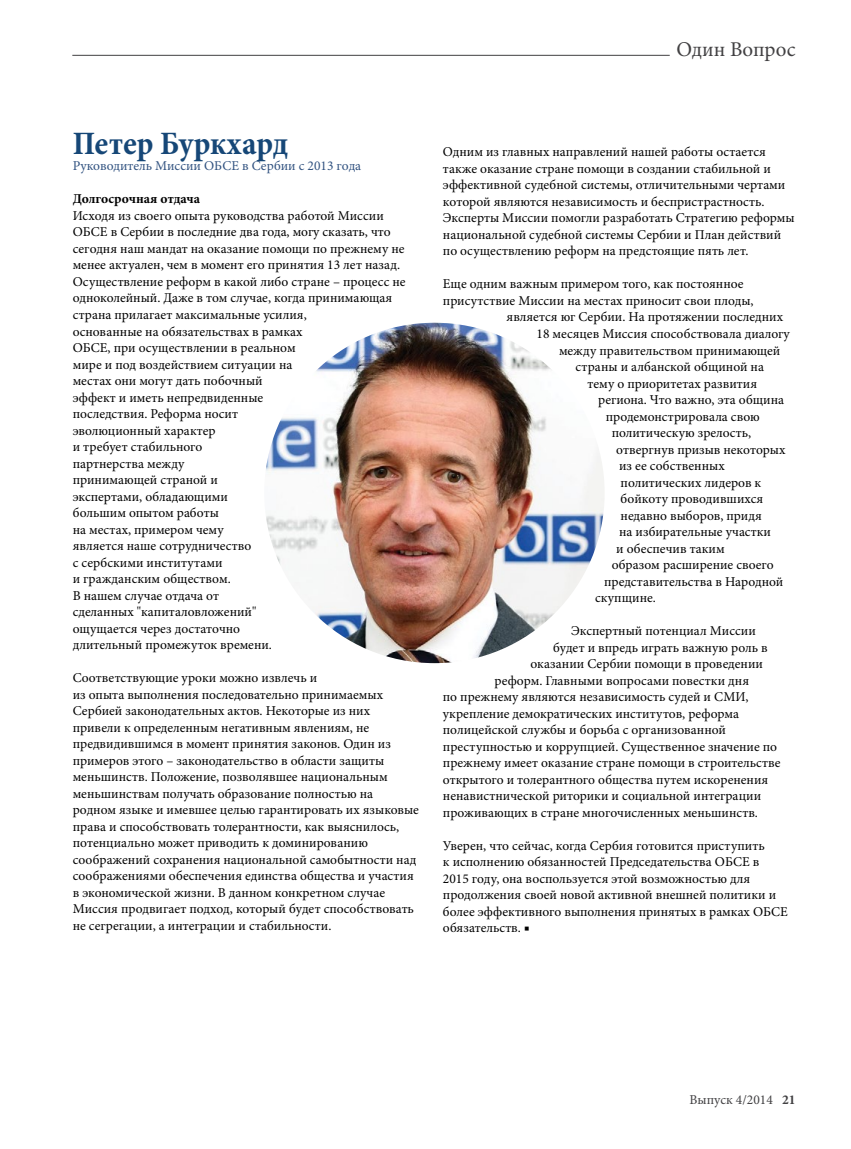
<style>
.page{position:relative;width:851px;height:1149px;background:#fff}
.page>*{position:absolute;margin:0;border:0;box-sizing:border-box;transform-origin:0 0}
.t1{font:700 condensed 33px "Minion Pro";color:#164777}
.t2{font:21px "Minion Pro";color:#414042}
.t3{font:13.5px/16.5px "Minion Pro";color:#000}
.t4{font:13.5px "Minion Pro";color:#315280}
.t5{font:700 13.5px "Minion Pro";color:#000}
.t6{font:13.5px "Minion Pro";color:#414042}
.s1{font-weight:700}
</style>
<div class="page">
<hr style="left:72px;top:55px;width:597px;height:1px;background:#414042">
<img style="left:264px;top:322px;width:340px;height:341px;border-radius:170px">
<h2 class="t2" style="left:676px;top:35px;width:120px">Один Вопрос</h2>
<h1 class="t1" style="left:73px;top:121px;width:217px">Петер Буркхард</h1>
<p class="t4" style="left:73px;top:157px;width:290px">Руководитель Миссии ОБСЕ в Сербии с 2013 года</p>
<p class="t5" style="left:73px;top:189px;width:129px">Долгосрочная отдача</p>
<p class="t3" style="left:73px;top:207px;width:334px">Исходя из своего опыта руководства работой Миссии ОБСЕ в Сербии в последние два года, могу сказать, что сегодня наш мандат на оказание помощи по прежнему не менее актуален, чем в момент его принятия 13 лет назад.<br>Осуществление реформ в какой либо стране – процесс не одноколейный. Даже в том случае, когда принимающая страна прилагает максимальные усилия,<br>основанные на обязательствах в рамках<br>ОБСЕ, при осуществлении в реальном<br>мире и под воздействием ситуации на<br>местах они могут дать побочный<br>эффект и иметь непредвиденные<br>последствия. Реформа носит<br>эволюционный характер<br>и требует стабильного<br>партнерства между<br>принимающей страной и<br>экспертами, обладающими<br>большим опытом работы<br>на местах, примером чему<br>является наше сотрудничество<br>с сербскими институтами<br>и гражданским обществом.<br>В нашем случае отдача от<br>сделанных "капиталовложений"<br>ощущается через достаточно<br>длительный промежуток времени.</p>
<p class="t3" style="left:73px;top:669px;width:348px">Соответствующие уроки можно извлечь и<br>из опыта выполнения последовательно принимаемых Сербией законодательных актов. Некоторые из них привели к определенным негативным явлениям, не предвидившимся в момент принятия законов. Один из примеров этого – законодательство в области защиты меньшинств. Положение, позволявшее национальным меньшинствам получать образование полностью на родном языке и имевшее целью гарантировать их языковые права и способствовать толерантности, как выяснилось, потенциально может приводить к доминированию соображений сохранения национальной самобытности над соображениями обеспечения единства общества и участия в экономической жизни. В данном конкретном случае Миссия продвигает подход, который будет способствовать не сегрегации, а интеграции и стабильности.</p>
<p class="t3" style="left:443px;top:144px;width:353px">Одним из главных направлений нашей работы остается также оказание стране помощи в создании стабильной и эффективной судебной системы, отличительными чертами которой являются независимость и беспристрастность.<br>Эксперты Миссии помогли разработать Стратегию реформы национальной судебной системы Сербии и План действий по осуществлению реформ на предстоящие пять лет.</p>
<p class="t3" style="left:443px;top:276px;width:302px">Еще одним важным примером того, как постоянное</p>
<p class="t3" style="left:443px;top:292px;width:312px">присутствие Миссии на местах приносит свои плоды,</p>
<p class="t3" style="left:506px;top:309px;width:278px">является юг Сербии. На протяжении последних</p>
<p class="t3" style="left:536px;top:325px;width:254px">18 месяцев Миссия способствовала диалогу</p>
<p class="t3" style="left:559px;top:342px;width:223px">между правительством принимающей</p>
<p class="t3" style="left:575px;top:358px;width:190px">страны и албанской общиной на</p>
<p class="t3" style="left:587px;top:375px;width:171px">тему о приоритетах развития</p>
<p class="t3" style="left:598px;top:391px;width:187px">региона. Что важно, эта община</p>
<p class="t3" style="left:605px;top:408px;width:155px">продемонстрировала свою</p>
<p class="t3" style="left:611px;top:424px;width:141px">политическую зрелость,</p>
<p class="t3" style="left:616px;top:441px;width:171px">отвергнув призыв некоторых</p>
<p class="t3" style="left:619px;top:457px;width:107px">из ее собственных</p>
<p class="t3" style="left:620px;top:474px;width:142px">политических лидеров к</p>
<p class="t3" style="left:620px;top:490px;width:144px">бойкоту проводившихся</p>
<p class="t3" style="left:620px;top:507px;width:143px">недавно выборов, придя</p>
<p class="t3" style="left:619px;top:523px;width:153px">на избирательные участки</p>
<p class="t3" style="left:616px;top:540px;width:110px">и обеспечив таким</p>
<p class="t3" style="left:611px;top:556px;width:164px">образом расширение своего</p>
<p class="t3" style="left:604px;top:573px;width:181px">представительства в Народной</p>
<p class="t3" style="left:595px;top:589px;width:62px">скупщине.</p>
<p class="t3" style="left:571px;top:622px;width:186px">Экспертный потенциал Миссии</p>
<p class="t3" style="left:553px;top:639px;width:216px">будет и впредь играть важную роль в</p>
<p class="t3" style="left:530px;top:655px;width:234px">оказании Сербии помощи в проведении</p>
<p class="t3" style="left:494px;top:672px;width:256px">реформ. Главными вопросами повестки дня</p>
<p class="t3" style="left:443px;top:688px;width:307px">по прежнему являются независимость судей и СМИ,</p>
<p class="t3" style="left:443px;top:705px;width:298px">укрепление демократических институтов, реформа</p>
<p class="t3" style="left:443px;top:721px;width:284px">полицейской службы и борьба с организованной</p>
<p class="t3" style="left:443px;top:738px;width:335px">преступностью и коррупцией. Существенное значение по</p>
<p class="t3" style="left:443px;top:754px;width:339px">прежнему имеет оказание стране помощи в строительстве</p>
<p class="t3" style="left:443px;top:771px;width:327px">открытого и толерантного общества путем искоренения</p>
<p class="t3" style="left:443px;top:787px;width:320px">ненавистнической риторики и социальной интеграции</p>
<p class="t3" style="left:443px;top:804px;width:316px">проживающих в стране многочисленных меньшинств.</p>
<p class="t3" style="left:443px;top:837px;width:346px">Уверен, что сейчас, когда Сербия готовится приступить<br>к исполнению обязанностей Председательства ОБСЕ в 2015 году, она воспользуется этой возможностью для продолжения своей новой активной внешней политики и более эффективного выполнения принятых в рамках ОБСЕ обязательств. ■</p>
<p class="t6" style="left:689px;top:1090px;width:108px">Выпуск 4/2014 <span class="s1">21</span></p>
</div>
